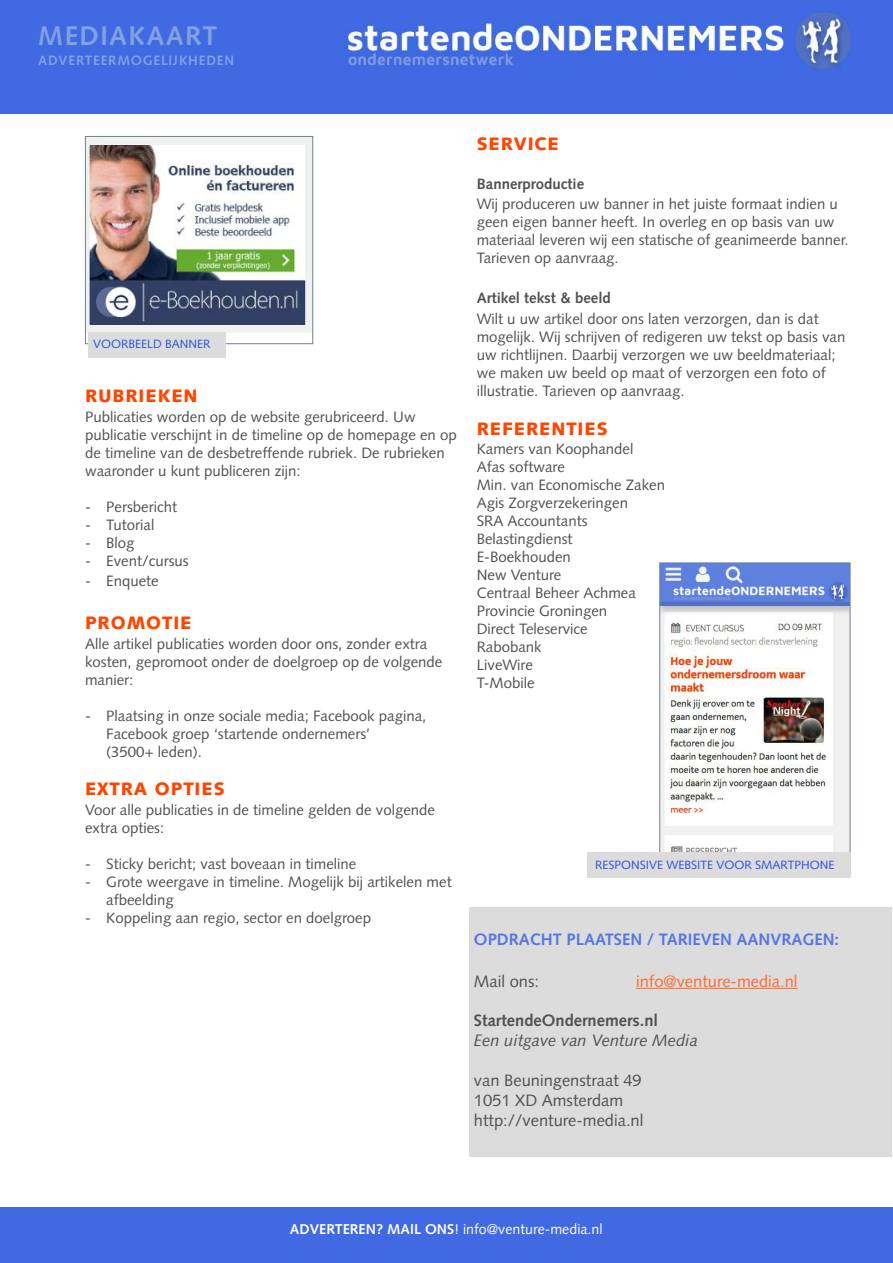
<style>
.page{position:relative;width:893px;height:1263px;background:#fff}
.page>*{position:absolute;margin:0;border:0;box-sizing:border-box;transform-origin:0 0}
.t1{font:700 27px "Syntax LT";letter-spacing:.05em;color:#80a2e1}
.t2{font:900 18px "Syntax LT";letter-spacing:.05em;color:#ff4500}
.t3{font:16.5px/19.8px "Syntax LT";color:#525152}
.t4{font:700 16.5px "Syntax LT";color:#5575e7}
.t5{font:italic 16.5px "Syntax LT";color:#525152}
.t6{font:700 16.5px "Syntax LT";color:#525152}
.t7{font:16.5px "Syntax LT";color:#ff6a33}
.t8{font:15px/18px "Syntax LT";color:#525152}
.t9{font:700 15px "Syntax LT";color:#525152}
.t10{font:14.25px "Syntax LT";color:#fff}
.t11{font:700 13.5px "Syntax LT";letter-spacing:.06em;color:#80a2e1}
.t12{font:12px "Syntax LT";color:#2b52e1}
.s1{font-weight:700}
</style>
<div class="page">
<div style="left:0;top:1207px;width:893px;height:56px;background:#4169e1"></div>
<div style="left:0;top:0;width:893px;height:114px;background:#4169e1"></div>
<img style="left:339px;top:11px;width:512px;height:59px">
<div style="left:469px;top:907px;width:422px;height:250px;background:#dcdcdc"></div>
<hr style="left:636px;top:988px;width:162px;height:1px;background:#ff6a33">
<img style="left:661px;top:564px;width:187px;height:289px">
<div style="left:659px;top:562px;width:191px;height:307px;border:1px solid #708090"></div>
<div style="left:587px;top:853px;width:263px;height:25px;background:#dcdcdc"></div>
<img style="left:87px;top:138px;width:224px;height:194px">
<div style="left:85px;top:136px;width:228px;height:208px;border:1px solid #708090"></div>
<div style="left:88px;top:332px;width:137px;height:26px;background:#dcdcdc"></div>
<h1 class="t1" style="left:38px;top:25px;width:181px">MEDIAKAART</h1>
<p class="t11" style="left:38px;top:54px;width:197px">ADVERTEERMOGELIJKHEDEN</p>
<p class="t12" style="left:93px;top:339px;width:119px">VOORBEELD BANNER</p>
<p class="t2" style="left:85px;top:389px;width:114px">RUBRIEKEN</p>
<p class="t8" style="left:85px;top:409px;width:373px">Publicaties worden op de website gerubriceerd. Uw publicatie verschijnt in de timeline op de homepage en op de timeline van de desbetreffende rubriek. De rubrieken waaronder u kunt publiceren zijn:</p>
<p class="t8" style="left:85px;top:499px;width:94px">- Persbericht</p>
<p class="t8" style="left:85px;top:517px;width:71px">- Tutorial</p>
<p class="t8" style="left:85px;top:535px;width:51px">- Blog</p>
<p class="t8" style="left:85px;top:553px;width:105px">- Event/cursus</p>
<p class="t8" style="left:85px;top:573px;width:75px">- Enquete</p>
<p class="t2" style="left:85px;top:616px;width:108px">PROMOTIE</p>
<p class="t8" style="left:85px;top:636px;width:359px">Alle artikel publicaties worden door ons, zonder extra kosten, gepromoot onder de doelgroep op de volgende manier:</p>
<p class="t8" style="left:106px;top:708px;width:322px;text-indent:-21px">- Plaatsing in onze sociale media; Facebook pagina,<br>Facebook groep ‘startende ondernemers’<br>(3500+ leden).</p>
<p class="t2" style="left:85px;top:782px;width:141px">EXTRA OPTIES</p>
<p class="t8" style="left:85px;top:802px;width:351px">Voor alle publicaties in de timeline gelden de volgende extra opties:</p>
<p class="t8" style="left:85px;top:856px;width:273px">- Sticky bericht; vast boveaan in timeline</p>
<p class="t8" style="left:106px;top:874px;width:347px;text-indent:-21px">- Grote weergave in timeline. Mogelijk bij artikelen met afbeelding</p>
<p class="t8" style="left:85px;top:910px;width:288px">- Koppeling aan regio, sector en doelgroep</p>
<p class="t2" style="left:477px;top:136px;width:84px">SERVICE</p>
<p class="t9" style="left:477px;top:178px;width:109px">Bannerproductie</p>
<p class="t8" style="left:477px;top:196px;width:373px">Wij produceren uw banner in het juiste formaat indien u geen eigen banner heeft. In overleg en op basis van uw materiaal leveren wij een statische of geanimeerde banner.<br>Tarieven op aanvraag.</p>
<p class="t9" style="left:477px;top:292px;width:136px">Artikel tekst &amp; beeld</p>
<p class="t8" style="left:477px;top:311px;width:370px">Wilt u uw artikel door ons laten verzorgen, dan is dat mogelijk. Wij schrijven of redigeren uw tekst op basis van uw richtlijnen. Daarbij verzorgen we uw beeldmateriaal; we maken uw beeld op maat of verzorgen een foto of illustratie. Tarieven op aanvraag.</p>
<p class="t2" style="left:477px;top:421px;width:133px">REFERENTIES</p>
<p class="t8" style="left:477px;top:441px;width:190px">Kamers van Koophandel<br>Afas software<br>Min. van Economische Zaken<br>Agis Zorgverzekeringen<br>SRA Accountants<br>Belastingdienst<br>E-Boekhouden<br>New Venture<br>Centraal Beheer Achmea<br>Provincie Groningen<br>Direct Teleservice<br>Rabobank<br>LiveWire<br>T-Mobile</p>
<p class="t12" style="left:595px;top:860px;width:241px">RESPONSIVE WEBSITE VOOR SMARTPHONE</p>
<p class="t4" style="left:474px;top:932px;width:367px">OPDRACHT PLAATSEN / TARIEVEN AANVRAGEN:</p>
<p class="t3" style="left:474px;top:972px;width:67px">Mail ons:</p>
<p class="t7" style="left:636px;top:974px;width:163px">info@venture-media.nl</p>
<p class="t6" style="left:474px;top:1014px;width:186px">StartendeOndernemers.nl</p>
<p class="t5" style="left:474px;top:1034px;width:226px">Een uitgave van Venture Media</p>
<p class="t3" style="left:474px;top:1072px;width:171px">van Beuningenstraat 49<br>1051 XD Amsterdam http://venture-media.nl</p>
<p class="t10" style="left:290px;top:1223px;width:314px"><span class="s1">ADVERTEREN? MAIL ONS</span>! info@venture-media.nl</p>
</div>
